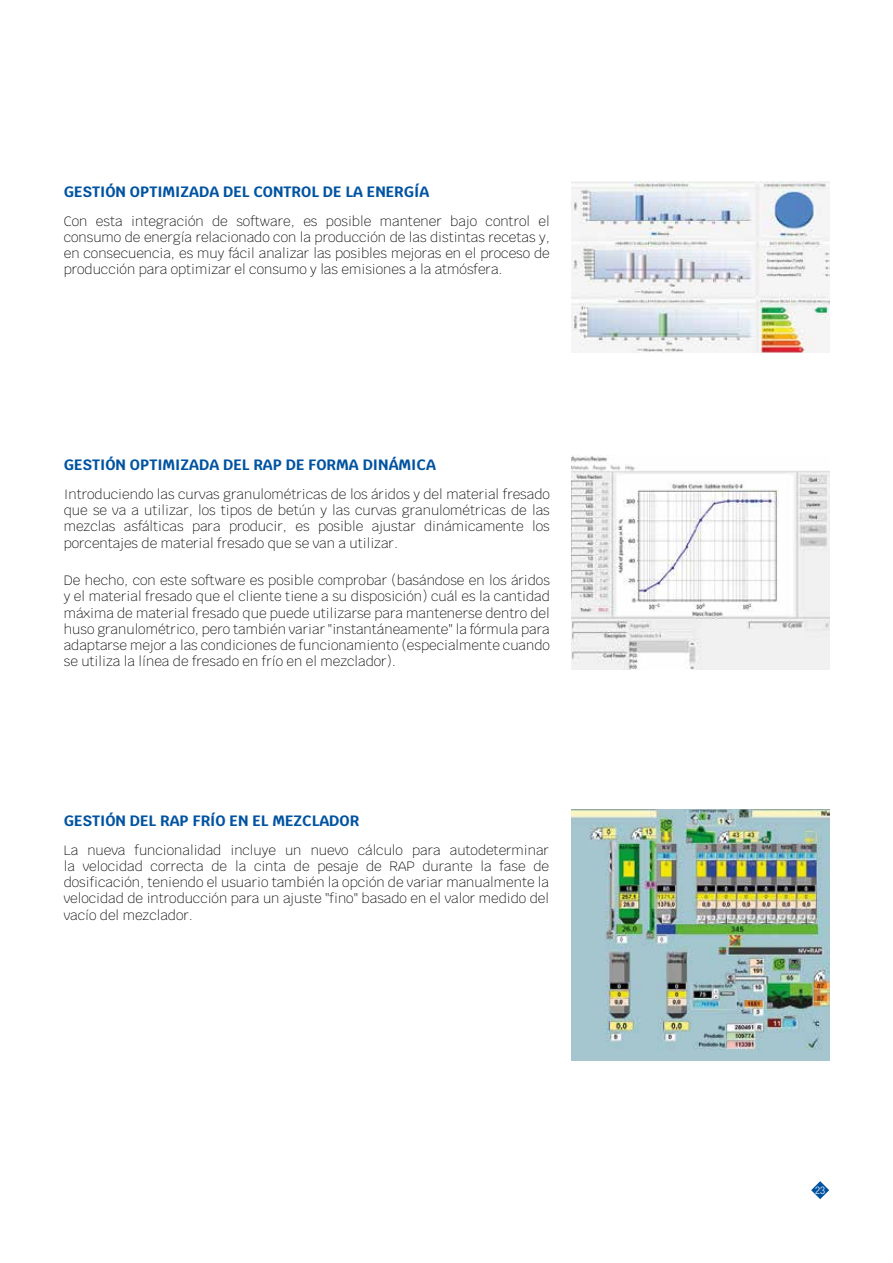
<style>
.page{position:relative;width:893px;height:1263px;background:#fff}
.page>*{position:absolute;margin:0;border:0;box-sizing:border-box;transform-origin:0 0}
.t1{font:700 15px "Krub";color:#0053a1}
.t2{font:200 13.5px/16.2px "Krub";color:#000;text-align:justify}
.t3{font:300 condensed 10.5px "Helvetica Neue LT Std";color:#fff}
</style>
<div class="page">
<svg style="left:811px;top:1181px;width:18px;height:18px"></svg>
<img style="left:571px;top:810px;width:258px;height:250px">
<img style="left:571px;top:456px;width:258px;height:213px">
<img style="left:571px;top:182px;width:258px;height:171px">
<p class="t1" style="left:64px;top:183px;width:367px">GESTIÓN OPTIMIZADA DEL CONTROL DE LA ENERGÍA</p>
<p class="t2" style="left:64px;top:213px;width:488px">Con esta integración de software, es posible mantener bajo control el consumo de energía relacionado con la producción de las distintas recetas y, en consecuencia, es muy fácil analizar las posibles mejoras en el proceso de producción para optimizar el consumo y las emisiones a la atmósfera.</p>
<p class="t1" style="left:64px;top:456px;width:374px">GESTIÓN OPTIMIZADA DEL RAP DE FORMA DINÁMICA</p>
<p class="t2" style="left:64px;top:486px;width:488px">Introduciendo las curvas granulométricas de los áridos y del material fresado que se va a utilizar, los tipos de betún y las curvas granulométricas de las mezclas asfálticas para producir, es posible ajustar dinámicamente los porcentajes de material fresado que se van a utilizar.</p>
<p class="t2" style="left:64px;top:572px;width:488px">De hecho, con este software es posible comprobar (basándose en los áridos y el material fresado que el cliente tiene a su disposición) cuál es la cantidad máxima de material fresado que puede utilizarse para mantenerse dentro del huso granulométrico, pero también variar "instantáneamente" la fórmula para adaptarse mejor a las condiciones de funcionamiento (especialmente cuando se utiliza la línea de fresado en frío en el mezclador).</p>
<p class="t1" style="left:64px;top:812px;width:297px">GESTIÓN DEL RAP FRÍO EN EL MEZCLADOR</p>
<p class="t2" style="left:64px;top:842px;width:487px">La nueva funcionalidad incluye un nuevo cálculo para autodeterminar la velocidad correcta de la cinta de pesaje de RAP durante la fase de dosificación, teniendo el usuario también la opción de variar manualmente la velocidad de introducción para un ajuste "fino" basado en el valor medido del vacío del mezclador.</p>
<p class="t3" style="left:815px;top:1184px;width:12px">23</p>
</div>
